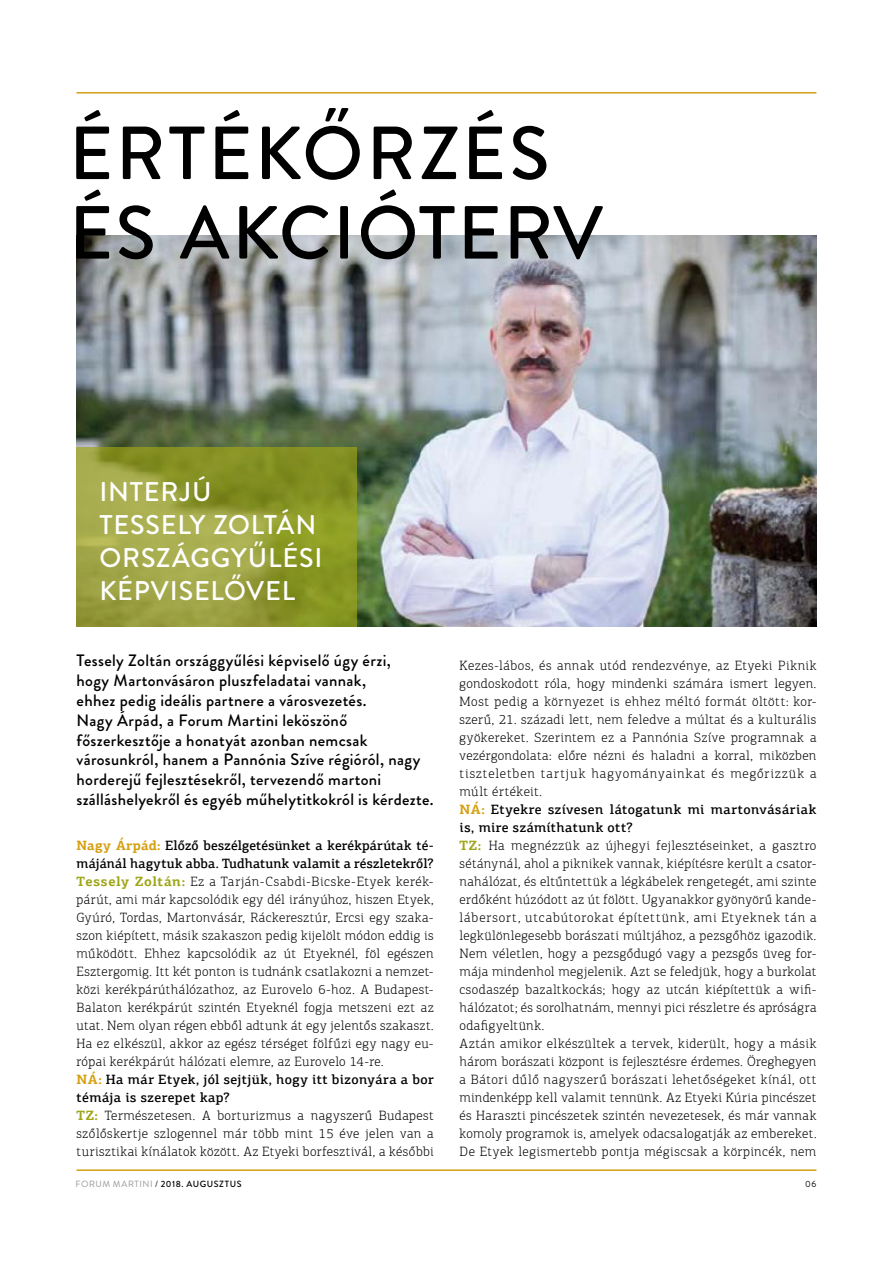
<style>
.page{position:relative;width:893px;height:1263px;background:#fff}
.page>*{position:absolute;margin:0;border:0;box-sizing:border-box;transform-origin:0 0}
.t1{font:500 75px/79.5px "Brandon Grotesque";letter-spacing:.03em;color:#000}
.t2{font:500 27px/33px "Brandon Grotesque";letter-spacing:.03em;color:#fff}
.t3{font:500 16.5px/19.8px "Brandon Grotesque";letter-spacing:.02em;color:#000}
.t4{font:300 13.5px/18px "PF Agora Slab Pro";letter-spacing:.035em;color:#000}
.t5{font:500 9px "Brandon Grotesque";letter-spacing:.06em;color:#000}
.t6{font:9px "Brandon Grotesque";color:#000}
.s1{font-weight:700;color:#d59f10}
.s2{font-weight:500}
.s3{font-weight:700;color:#9fa617}
.s4{font-weight:400;color:#939598}
.s5{font-weight:400}
</style>
<div class="page">
<hr style="left:77px;top:92px;width:739px;height:2px;background:#d59f10">
<hr style="left:77px;top:1169px;width:739px;height:2px;background:#d59f10">
<img style="left:77px;top:235px;width:739px;height:391px">
<svg style="left:77px;top:447px;width:280px;height:179px;background:#959e37"></svg>
<h1 class="t1" style="left:69px;top:115px;width:536px">ÉRTÉKŐRZÉS<br>ÉS AKCIÓTERV</h1>
<h2 class="t2" style="left:99px;top:475px;width:225px">INTERJÚ<br>TESSELY ZOLTÁN<br>ORSZÁGGYŰLÉSI<br>KÉPVISELŐVEL</h2>
<p class="t3" style="left:77px;top:651px;width:359px">Tessely Zoltán országgyűlési képviselő úgy érzi,<br>hogy Martonvásáron pluszfeladatai vannak,<br>ehhez pedig ideális partnere a városvezetés.<br>Nagy Árpád, a Forum Martini leköszönő főszerkesztője a honatyát azonban nemcsak városunkról, hanem a Pannónia Szíve régióról, nagy horderejű fejlesztésekről, tervezendő martoni szálláshelyekről és egyéb műhelytitkokról is kérdezte.</p>
<p class="t4" style="left:77px;top:836px;width:359px"><span class="s1">Nagy Árpád:</span> <span class="s2">Előző beszélgetésünket a kerékpárútak té&shy;májánál hagytuk abba. Tudhatunk valamit a részletekről?<br></span><span class="s3">Tessely Zoltán:</span> Ez a Tarján-Csabdi-Bicske-Etyek kerék&shy;párút, ami már kapcsolódik egy dél irányúhoz, hiszen Etyek, Gyúró, Tordas, Martonvásár, Ráckeresztúr, Ercsi egy szaka&shy;szon kiépített, másik szakaszon pedig kijelölt módon eddig is működött. Ehhez kapcsolódik az út Etyeknél, föl egészen Esztergomig. Itt két ponton is tudnánk csatlakozni a nemzet&shy;közi kerékpárúthálózathoz, az Eurovelo 6-hoz. A Budapest-Balaton kerékpárút szintén Etyeknél fogja metszeni ezt az utat. Nem olyan régen ebből adtunk át egy jelentős szakaszt.<br>Ha ez elkészül, akkor az egész térséget fölfűzi egy nagy eu&shy;rópai kerékpárút hálózati elemre, az Eurovelo 14-re.<br><span class="s1">NÁ:</span> <span class="s2">Ha már Etyek, jól sejtjük, hogy itt bizonyára a bor témája is szerepet kap?<br></span><span class="s3">TZ:</span> Természetesen. A borturizmus a nagyszerű Budapest szőlőskertje szlogennel már több mint 15 éve jelen van a turisztikai kínálatok között. Az Etyeki borfesztivál, a későbbi</p>
<p class="t4" style="left:460px;top:656px;width:358px">Kezes-lábos, és annak utód rendezvénye, az Etyeki Piknik gondoskodott róla, hogy mindenki számára ismert legyen.<br>Most pedig a környezet is ehhez méltó formát öltött: kor&shy;szerű, 21. századi lett, nem feledve a múltat és a kulturális gyökereket. Szerintem ez a Pannónia Szíve programnak a vezérgondolata: előre nézni és haladni a korral, miközben tiszteletben tartjuk hagyományainkat és megőrizzük a múlt értékeit.<br><span class="s1">NÁ:</span> <span class="s2">Etyekre szívesen látogatunk mi martonvásáriak is, mire számíthatunk ott?<br></span><span class="s3">TZ:</span> Ha megnézzük az újhegyi fejlesztéseinket, a gasztro sétánynál, ahol a piknikek vannak, kiépítésre került a csator&shy;nahálózat, és eltűntettük a légkábelek rengetegét, ami szinte erdőként húzódott az út fölött. Ugyanakkor gyönyörű kande&shy;lábersort, utcabútorokat építettünk, ami Etyeknek tán a legkülönlegesebb borászati múltjához, a pezsgőhöz igazodik.<br>Nem véletlen, hogy a pezsgődugó vagy a pezsgős üveg for&shy;mája mindenhol megjelenik. Azt se feledjük, hogy a burkolat csodaszép bazaltkockás; hogy az utcán kiépítettük a wifi&shy;hálózatot; és sorolhatnám, mennyi pici részletre és apróságra odafigyeltünk.<br>Aztán amikor elkészültek a tervek, kiderült, hogy a másik három borászati központ is fejlesztésre érdemes. Öreghegyen a Bátori dűlő nagyszerű borászati lehetőségeket kínál, ott mindenképp kell valamit tennünk. Az Etyeki Kúria pincészet és Haraszti pincészetek szintén nevezetesek, és már vannak komoly programok is, amelyek odacsalogatják az embereket.<br>De Etyek legismertebb pontja mégiscsak a körpincék, nem</p>
<p class="t5" style="left:76px;top:1178px;width:167px"><span class="s4">FORUM MARTINI</span> <span class="s5">/</span> 2018. AUGUSZTUS</p>
<p class="t6" style="left:805px;top:1177px;width:13px">06</p>
</div>
